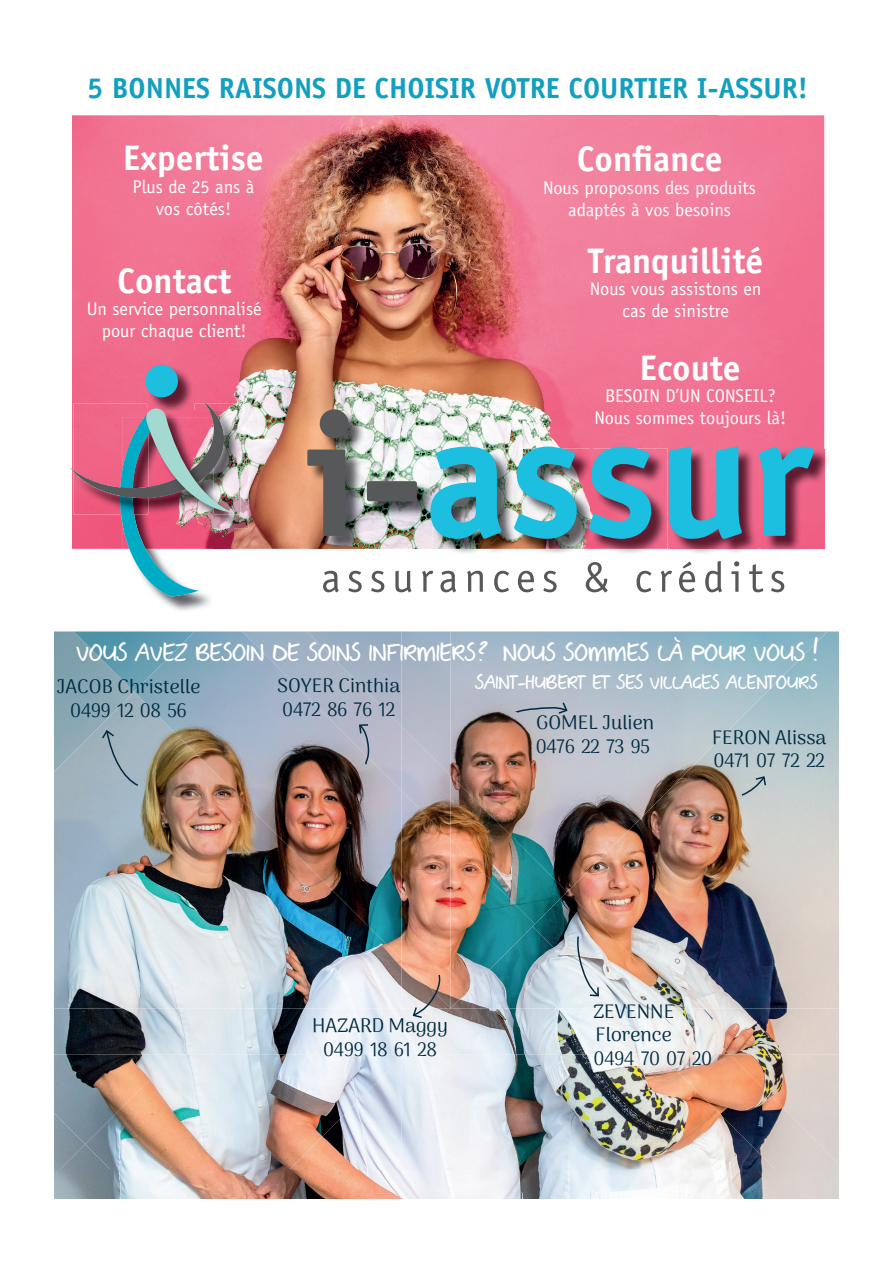
<style>
.page{position:relative;width:893px;height:1263px;background:#fff}
.page>*{position:absolute;margin:0;border:0;box-sizing:border-box;transform-origin:0 0}
.t1{font:700 35.55px "Officina Sans Std";color:#fff}
.t2{font:700 28.95px "Officina Sans Std";color:#139fbe}
.t3{font:21.15px "Serial Catch Caps";color:#fff}
.t4{font:19.65px/23.5px "Arima Madurai";color:#002a40}
.t5{font:18.45px/22.2px "Officina Sans Std";color:#fff;text-align:center}
.t6{font:16.95px "Serial Catch Caps";color:#fff}
</style>
<div class="page">
<img style="left:72px;top:115px;width:645px;height:289px">
<img style="left:717px;top:115px;width:107px;height:337px">
<img style="left:234px;top:404px;width:214px;height:145px">
<img style="left:448px;top:404px;width:269px;height:48px">
<img style="left:667px;top:452px;width:94px;height:97px">
<svg style="left:323px;top:571px;width:16px;height:21px"></svg>
<svg style="left:348px;top:571px;width:14px;height:21px"></svg>
<svg style="left:371px;top:571px;width:13px;height:21px"></svg>
<svg style="left:395px;top:571px;width:16px;height:21px"></svg>
<svg style="left:422px;top:571px;width:11px;height:21px"></svg>
<svg style="left:440px;top:571px;width:16px;height:21px"></svg>
<svg style="left:467px;top:571px;width:16px;height:21px"></svg>
<svg style="left:494px;top:571px;width:15px;height:21px"></svg>
<svg style="left:518px;top:571px;width:16px;height:21px"></svg>
<svg style="left:543px;top:571px;width:14px;height:21px"></svg>
<svg style="left:586px;top:562px;width:22px;height:30px"></svg>
<svg style="left:636px;top:571px;width:15px;height:21px"></svg>
<svg style="left:661px;top:571px;width:11px;height:21px"></svg>
<svg style="left:679px;top:562px;width:16px;height:30px"></svg>
<svg style="left:705px;top:561px;width:17px;height:31px"></svg>
<svg style="left:731px;top:561px;width:8px;height:31px"></svg>
<svg style="left:749px;top:564px;width:14px;height:28px"></svg>
<svg style="left:771px;top:571px;width:13px;height:21px"></svg>
<img style="left:309px;top:412px;width:56px;height:138px">
<svg style="left:307px;top:409px;width:42px;height:127px;background:#8a7365"></svg>
<img style="left:369px;top:483px;width:61px;height:35px">
<div style="left:367px;top:481px;width:50px;height:20px;background:#57585a;border-radius:4px"></div>
<img style="left:432px;top:448px;width:235px;height:105px">
<img style="left:430px;top:447px;width:71px;height:92px">
<img style="left:514px;top:447px;width:63px;height:92px">
<img style="left:591px;top:539px;width:2px;height:10px">
<svg style="left:588px;top:447px;width:63px;height:92px;background:#6091af"></svg>
<img style="left:671px;top:449px;width:87px;height:104px">
<svg style="left:669px;top:447px;width:73px;height:92px;background:#5395b4"></svg>
<img style="left:773px;top:449px;width:55px;height:101px">
<img style="left:761px;top:449px;width:63px;height:100px">
<svg style="left:759px;top:447px;width:55px;height:89px;background:#6c84a4"></svg>
<img style="left:157px;top:596px;width:53px;height:15px">
<img style="left:234px;top:411px;width:14px;height:118px">
<img style="left:234px;top:411px;width:6px;height:103px">
<img style="left:70px;top:363px;width:164px;height:233px">
<img style="left:54px;top:1170px;width:785px;height:28px">
<img style="left:450px;top:1008px;width:165px;height:46px">
<img style="left:615px;top:1008px;width:69px;height:46px">
<img style="left:535px;top:924px;width:32px;height:84px">
<img style="left:684px;top:1008px;width:155px;height:46px">
<img style="left:567px;top:631px;width:272px;height:377px">
<img style="left:111px;top:1054px;width:549px;height:116px">
<img style="left:660px;top:1054px;width:179px;height:116px">
<img style="left:730px;top:1054px;width:109px;height:109px">
<img style="left:401px;top:775px;width:49px;height:16px">
<img style="left:401px;top:631px;width:49px;height:144px">
<img style="left:535px;top:892px;width:32px;height:32px">
<img style="left:450px;top:631px;width:377px;height:261px">
<img style="left:54px;top:692px;width:347px;height:316px">
<img style="left:221px;top:1008px;width:180px;height:46px">
<img style="left:54px;top:1008px;width:121px;height:46px">
<img style="left:175px;top:1008px;width:46px;height:46px">
<div style="left:401px;top:1008px;width:49px;height:46px;background:#edeff3"></div>
<img style="left:85px;top:1144px;width:26px;height:26px">
<img style="left:54px;top:1144px;width:31px;height:26px">
<img style="left:54px;top:1054px;width:31px;height:90px">
<img style="left:85px;top:1054px;width:90px;height:90px">
<svg style="left:401px;top:1054px;width:4px;height:3px"></svg>
<img style="left:74px;top:631px;width:60px;height:61px">
<img style="left:134px;top:631px;width:267px;height:328px">
<img style="left:401px;top:791px;width:49px;height:217px">
<img style="left:450px;top:840px;width:85px;height:168px">
<img style="left:451px;top:926px;width:81px;height:82px">
<svg style="left:358px;top:723px;width:12px;height:43px"></svg>
<svg style="left:512px;top:701px;width:57px;height:14px"></svg>
<svg style="left:412px;top:973px;width:29px;height:46px"></svg>
<svg style="left:576px;top:935px;width:24px;height:63px;background:#c9ced1"></svg>
<svg style="left:101px;top:729px;width:39px;height:58px;background:#99adb9"></svg>
<svg style="left:740px;top:775px;width:27px;height:22px"></svg>
<h2 class="t2" style="left:87px;top:71px;width:722px">5 BONNES RAISONS DE CHOISIR VOTRE COURTIER I-ASSUR!</h2>
<h1 class="t1" style="left:123px;top:136px;width:142px">Expertise</h1>
<p class="t5" style="left:133px;top:175px;width:123px">Plus de 25 ans à vos côtés!</p>
<h1 class="t1" style="left:117px;top:258px;width:116px">Contact</h1>
<p class="t5" style="left:87px;top:298px;width:177px">Un service personnalisé pour chaque client!</p>
<h1 class="t1" style="left:577px;top:137px;width:147px">Confiance</h1>
<p class="t5" style="left:543px;top:176px;width:215px">Nous proposons des produits adaptés à vos besoins</p>
<h1 class="t1" style="left:588px;top:239px;width:177px">Tranquillité</h1>
<p class="t5" style="left:590px;top:278px;width:173px">Nous vous assistons en cas de sinistre</p>
<h1 class="t1" style="left:640px;top:345px;width:102px">Ecoute</h1>
<p class="t5" style="left:594px;top:384px;width:193px">BESOIN D’UN CONSEIL?<br>Nous sommes toujours là!</p>
<p class="t3" style="left:76px;top:635px;width:743px">VOUS AVEZ BESOIN DE SOINS INFIRMIERS? NOUS SOMMES LÀ POUR VOUS !</p>
<p class="t6" style="left:475px;top:669px;width:344px">SAINT-HUBERT ET SES VILLAGES ALENTOURS</p>
<p class="t4" style="left:277px;top:674px;width:124px">SOYER Cinthia<br>0472 86 76 12</p>
<p class="t4" style="left:57px;top:675px;width:145px;text-align:center">JACOB Christelle<br>0499 12 08 56</p>
<p class="t4" style="left:536px;top:711px;width:120px">GOMEL Julien<br>0476 22 73 95</p>
<p class="t4" style="left:712px;top:726px;width:116px">FERON Alissa<br>0471 07 72 22</p>
<p class="t4" style="left:312px;top:1014px;width:137px;text-align:center">HAZARD Maggy<br>0499 18 61 28</p>
<p class="t4" style="left:593px;top:1000px;width:120px">ZEVENNE<br>Florence<br>0494 70 07 20</p>
</div>
